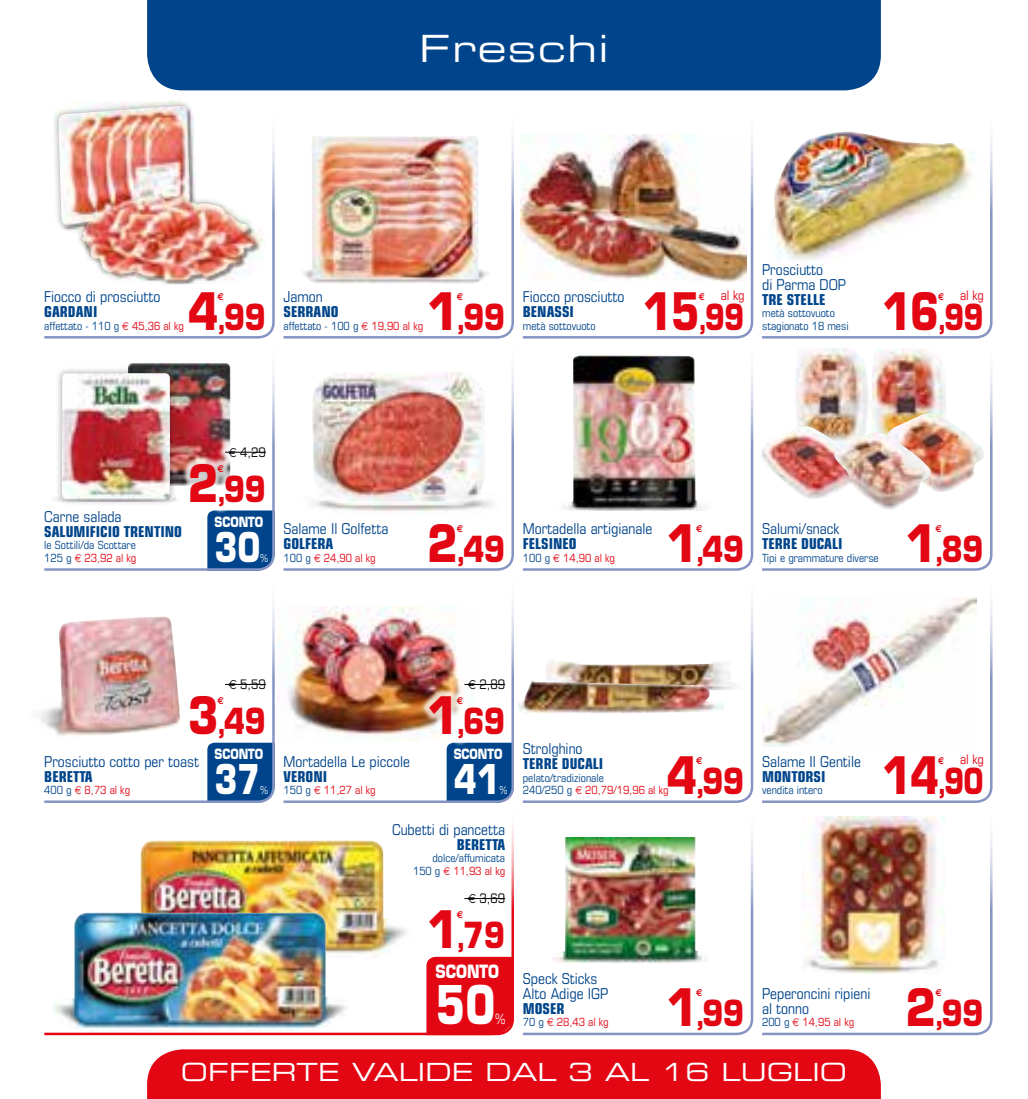
<style>
.page{position:relative;width:1028px;height:1099px;background:#fff}
.page>*{position:absolute;margin:0;border:0;box-sizing:border-box;transform-origin:0 0}
.t1{font:700 52px "Eurostile";color:#fff;scale:.8 1}
.t2{font:700 50.25px "Eurostile";color:#e30613;scale:.85 1}
.t3{font:700 50.25px "Eurostile";color:#e30613;scale:.8 1}
.t4{font:700 40px "Eurostile";color:#fff;scale:.8 1}
.t5{font:37.5px "Eurostile Extended Two";letter-spacing:.04em;color:#fff}
.t6{font:700 35px "Eurostile";letter-spacing:-.025em;color:#e30613;scale:.85 1}
.t7{font:700 35px "Eurostile";letter-spacing:-.025em;color:#e30613;scale:.8 1}
.t8{font:25px "Eurostile Extended Two";color:#fff}
.t9{font:700 17.88px "Eurostile";color:#fff;scale:.8 1}
.t10{font:15px/15px "Eurostile Condensed 2";color:#00458b}
.t11{font:15px "Eurostile Bold Condensed 2";color:#00458b}
.t12{font:700 13.75px "Eurostile";color:#fff;scale:.8 1}
.t13{font:13.75px "Eurostile";color:#fff;scale:.8 1}
.t14{font:13.12px "Eurostile Condensed 2";color:#000}
.t15{font:13.12px "Eurostile Condensed 2";letter-spacing:-.005em;color:#e30613}
.t16{font:11.25px/12.5px "Eurostile Condensed 2";color:#00458b}
.t17{font:11.25px "Eurostile Condensed 2";color:#e30613}
.t18{font:10.62px "Eurostile";color:#fff;scale:.8 1}
.t19{font:10px "Euro Sans Bold 2";color:#e30613;scale:.85 1}
.t20{font:10px "Euro Sans Bold 2";color:#e30613;scale:.8 1}
.s1{font-family:"Euro Sans";color:#e30613}
.s2{color:#e30613}
.s3{font-size:30px}
.s4{font-family:"Euro Sans"}
.s5{color:#00458b}
</style>
<div class="page">
<div style="left:147px;top:0;width:734px;height:90px;background:#00458b"></div>
<div style="left:147px;top:1049px;width:734px;height:49px;background:#e30613"></div>
<img style="left:520px;top:134px;width:234px;height:202px">
<img style="left:772px;top:131px;width:221px;height:205px">
<img style="left:312px;top:368px;width:202px;height:200px">
<img style="left:522px;top:336px;width:232px;height:232px">
<svg style="left:42px;top:601px;width:233px;height:199px"></svg>
<img style="left:283px;top:568px;width:231px;height:232px">
<svg style="left:520px;top:568px;width:234px;height:232px"></svg>
<img style="left:44px;top:800px;width:470px;height:236px">
<img style="left:522px;top:800px;width:232px;height:236px">
<svg style="left:762px;top:597px;width:231px;height:203px"></svg>
<img style="left:44px;top:363px;width:231px;height:208px">
<div style="left:55px;top:366px;width:122px;height:140px;background:#000;opacity:.35"></div>
<img style="left:61px;top:373px;width:109px;height:126px">
<img style="left:762px;top:800px;width:231px;height:236px">
<div style="left:52px;top:99px;width:210px;height:188px;background:#000;opacity:.35"></div>
<img style="left:44px;top:104px;width:231px;height:235px">
<img style="left:283px;top:136px;width:231px;height:203px">
<img style="left:762px;top:336px;width:231px;height:235px">
<img style="left:832px;top:432px;width:98px;height:77px">
<img style="left:834px;top:432px;width:96px;height:74px">
<h3 class="t5" style="left:419px;top:22px;width:191px">Freschi</h3>
<p class="t10" style="left:44px;top:289px;width:118px">Fiocco di prosciutto</p>
<p class="t11" style="left:44px;top:303px;width:55px">GARDANI</p>
<p class="t16" style="left:44px;top:319px;width:141px">affettato - 110 g <span class="s1">€</span> <span class="s2">45,36 al kg</span></p>
<h2 class="t2" style="left:188px;top:280px;width:38px">4</h2>
<p class="t19" style="left:217px;top:290px;width:9px">€</p>
<h3 class="t6" style="left:217px;top:295px;width:59px"><span class="s3">,</span>99</h3>
<p class="t10" style="left:283px;top:289px;width:41px">Jamon</p>
<p class="t11" style="left:283px;top:303px;width:57px">SERRANO</p>
<p class="t16" style="left:283px;top:319px;width:141px">affettato - 100 g <span class="s1">€</span> <span class="s2">19,90 al kg</span></p>
<h2 class="t2" style="left:427px;top:280px;width:38px">1</h2>
<p class="t19" style="left:457px;top:290px;width:9px">€</p>
<h3 class="t6" style="left:456px;top:295px;width:59px"><span class="s3">,</span>99</h3>
<p class="t10" style="left:523px;top:289px;width:103px">Fiocco prosciutto</p>
<p class="t11" style="left:523px;top:303px;width:53px">BENASSI</p>
<p class="t16" style="left:523px;top:319px;width:74px">metà sottovuoto</p>
<p class="t15" style="left:720px;top:287px;width:25px">al kg</p>
<h2 class="t3" style="left:643px;top:280px;width:73px">15</h2>
<p class="t20" style="left:699px;top:290px;width:9px">€</p>
<h3 class="t7" style="left:698px;top:295px;width:59px"><span class="s3">,</span>99</h3>
<p class="t10" style="left:762px;top:261px;width:85px">Prosciutto<br>di Parma DOP</p>
<p class="t11" style="left:762px;top:290px;width:65px">TRE STELLE</p>
<p class="t16" style="left:762px;top:307px;width:88px">metà sottovuoto stagionato 18 mesi</p>
<p class="t15" style="left:960px;top:287px;width:25px">al kg</p>
<h2 class="t3" style="left:882px;top:280px;width:73px">16</h2>
<p class="t20" style="left:938px;top:290px;width:9px">€</p>
<h3 class="t7" style="left:937px;top:295px;width:59px"><span class="s3">,</span>99</h3>
<p class="t10" style="left:44px;top:509px;width:79px">Carne salada</p>
<p class="t11" style="left:44px;top:522px;width:139px">SALUMIFICIO TRENTINO</p>
<p class="t16" style="left:44px;top:539px;width:94px">le Sottili/da Scottare<br>125 g <span class="s1">€</span> <span class="s2">23,92 al kg</span></p>
<p class="t14" style="left:229px;top:444px;width:39px"><span class="s4">€</span> 4,29</p>
<h2 class="t2" style="left:188px;top:452px;width:38px">2</h2>
<p class="t19" style="left:217px;top:462px;width:9px">€</p>
<h3 class="t6" style="left:217px;top:467px;width:59px"><span class="s3">,</span>99</h3>
<p class="t12" style="left:214px;top:513px;width:62px">SCONTO</p>
<h3 class="t4" style="left:214px;top:522px;width:59px">30</h3>
<p class="t18" style="left:260px;top:551px;width:11px">%</p>
<p class="t10" style="left:283px;top:521px;width:106px">Salame Il Golfetta</p>
<p class="t11" style="left:283px;top:535px;width:51px">GOLFERA</p>
<p class="t17" style="left:283px;top:551px;width:94px"><span class="s5">100 g</span> <span class="s4">€</span> 24,90 al kg</p>
<h2 class="t2" style="left:427px;top:512px;width:38px">2</h2>
<p class="t19" style="left:457px;top:522px;width:9px">€</p>
<h3 class="t6" style="left:456px;top:527px;width:59px"><span class="s3">,</span>49</h3>
<p class="t10" style="left:523px;top:521px;width:131px">Mortadella artigianale</p>
<p class="t11" style="left:523px;top:535px;width:55px">FELSINEO</p>
<p class="t17" style="left:523px;top:551px;width:94px"><span class="s5">100 g</span> <span class="s4">€</span> 14,90 al kg</p>
<h2 class="t2" style="left:666px;top:512px;width:38px">1</h2>
<p class="t19" style="left:696px;top:522px;width:9px">€</p>
<h3 class="t6" style="left:695px;top:527px;width:59px"><span class="s3">,</span>49</h3>
<p class="t10" style="left:762px;top:521px;width:79px">Salumi/snack</p>
<p class="t11" style="left:762px;top:535px;width:82px">TERRE DUCALI</p>
<p class="t16" style="left:762px;top:551px;width:118px">Tipi e grammature diverse</p>
<h2 class="t2" style="left:905px;top:512px;width:38px">1</h2>
<p class="t19" style="left:935px;top:522px;width:9px">€</p>
<h3 class="t6" style="left:935px;top:527px;width:59px"><span class="s3">,</span>89</h3>
<p class="t14" style="left:229px;top:676px;width:39px"><span class="s4">€</span> 5,59</p>
<p class="t14" style="left:468px;top:676px;width:39px"><span class="s4">€</span> 2,89</p>
<h2 class="t2" style="left:188px;top:684px;width:38px">3</h2>
<p class="t19" style="left:217px;top:694px;width:9px">€</p>
<h3 class="t6" style="left:217px;top:699px;width:59px"><span class="s3">,</span>49</h3>
<h2 class="t2" style="left:427px;top:684px;width:38px">1</h2>
<p class="t19" style="left:457px;top:694px;width:9px">€</p>
<h3 class="t6" style="left:456px;top:699px;width:59px"><span class="s3">,</span>69</h3>
<p class="t10" style="left:44px;top:753px;width:156px">Prosciutto cotto per toast</p>
<p class="t11" style="left:44px;top:767px;width:50px">BERETTA</p>
<p class="t17" style="left:44px;top:783px;width:87px"><span class="s5">400 g</span> <span class="s4">€</span> 8,73 al kg</p>
<p class="t12" style="left:214px;top:745px;width:62px">SCONTO</p>
<h3 class="t4" style="left:214px;top:754px;width:59px">37</h3>
<p class="t18" style="left:260px;top:783px;width:11px">%</p>
<p class="t10" style="left:283px;top:753px;width:128px">Mortadella Le piccole</p>
<p class="t11" style="left:283px;top:767px;width:45px">VERONI</p>
<p class="t17" style="left:283px;top:783px;width:94px"><span class="s5">150 g</span> <span class="s4">€</span> 11,27 al kg</p>
<p class="t12" style="left:454px;top:745px;width:62px">SCONTO</p>
<h3 class="t4" style="left:454px;top:754px;width:59px">41</h3>
<p class="t18" style="left:500px;top:783px;width:11px">%</p>
<p class="t10" style="left:523px;top:741px;width:61px">Strolghino</p>
<p class="t11" style="left:523px;top:754px;width:82px">TERRE DUCALI</p>
<p class="t16" style="left:523px;top:771px;width:147px">pelato/tradizionale<br>240/250 g <span class="s1">€</span> <span class="s2">20,79/19,96 al kg</span></p>
<h2 class="t2" style="left:666px;top:744px;width:38px">4</h2>
<p class="t19" style="left:696px;top:754px;width:9px">€</p>
<h3 class="t6" style="left:695px;top:759px;width:59px"><span class="s3">,</span>99</h3>
<p class="t10" style="left:762px;top:753px;width:100px">Salame Il Gentile</p>
<p class="t11" style="left:762px;top:767px;width:65px">MONTORSI</p>
<p class="t16" style="left:762px;top:783px;width:62px">vendita intero</p>
<p class="t15" style="left:960px;top:751px;width:25px">al kg</p>
<h2 class="t3" style="left:882px;top:744px;width:73px">14</h2>
<p class="t20" style="left:938px;top:754px;width:9px">€</p>
<h3 class="t7" style="left:937px;top:759px;width:59px"><span class="s3">,</span>90</h3>
<p class="t10" style="left:392px;top:821px;width:115px">Cubetti di pancetta</p>
<p class="t11" style="left:457px;top:835px;width:50px">BERETTA</p>
<p class="t16" style="left:413px;top:851px;width:94px;text-align:right">dolce/affumicata<br>150 g <span class="s1">€</span> <span class="s2">11,93 al kg</span></p>
<p class="t14" style="left:468px;top:890px;width:39px"><span class="s4">€</span> 3,69</p>
<h2 class="t2" style="left:427px;top:898px;width:38px">1</h2>
<p class="t19" style="left:457px;top:908px;width:9px">€</p>
<h3 class="t6" style="left:456px;top:913px;width:59px"><span class="s3">,</span>79</h3>
<p class="t9" style="left:435px;top:960px;width:81px">SCONTO</p>
<h1 class="t1" style="left:435px;top:972px;width:76px">50</h1>
<p class="t13" style="left:495px;top:1010px;width:14px">%</p>
<p class="t10" style="left:523px;top:970px;width:87px">Speck Sticks<br>Alto Adige IGP</p>
<p class="t11" style="left:523px;top:999px;width:43px">MOSER</p>
<p class="t17" style="left:523px;top:1015px;width:87px"><span class="s5">70 g</span> <span class="s4">€</span> 28,43 al kg</p>
<h2 class="t2" style="left:666px;top:976px;width:38px">1</h2>
<p class="t19" style="left:696px;top:986px;width:9px">€</p>
<h3 class="t6" style="left:695px;top:991px;width:59px"><span class="s3">,</span>99</h3>
<p class="t10" style="left:762px;top:985px;width:110px">Peperoncini ripieni al tonno</p>
<p class="t17" style="left:762px;top:1015px;width:94px"><span class="s5">200 g</span> <span class="s4">€</span> 14,95 al kg</p>
<h2 class="t2" style="left:905px;top:976px;width:38px">2</h2>
<p class="t19" style="left:935px;top:986px;width:9px">€</p>
<h3 class="t6" style="left:935px;top:991px;width:59px"><span class="s3">,</span>99</h3>
<h3 class="t8" style="left:181px;top:1055px;width:667px">OFFERTE VALIDE DAL 3 AL 16 LUGLIO</h3>
</div>
